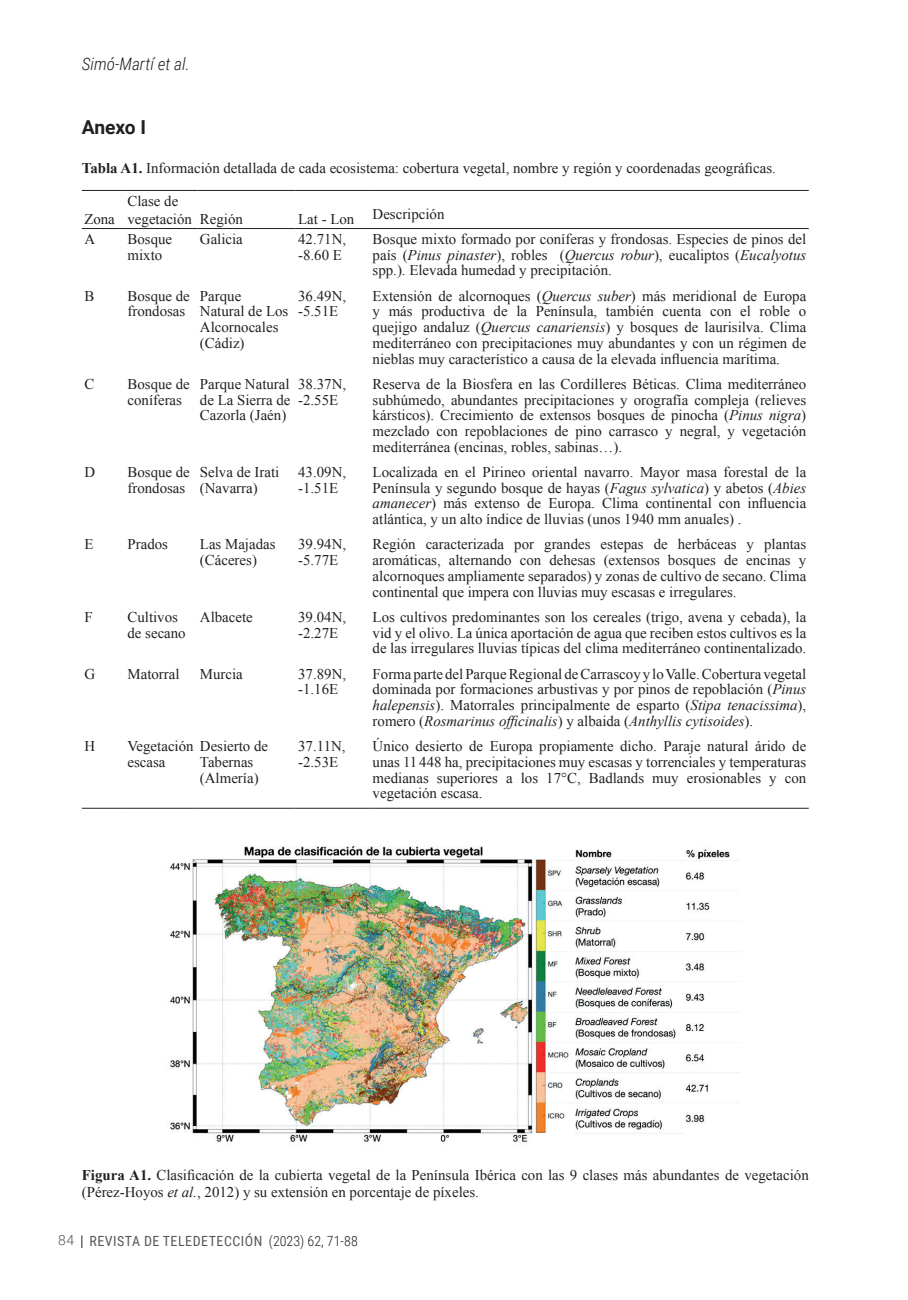
<style>
.page{position:relative;width:908px;height:1300px;background:#fff}
.page>*{position:absolute;margin:0;border:0;box-sizing:border-box;transform-origin:0 0}
.TD_05_TIT_1{font:700 19.25px "Roboto";letter-spacing:-.01em;color:#231f20}
.t1{font:italic 300 17.15px "Roboto Condensed";color:#231f20}
.TD_10_TEXTO_TABLA{font:14.88px/15.8px "Times New Roman";color:#231f20}
.TD_09_PIE_FOTO_es{font:14.88px/17.8px "Times New Roman";color:#231f20}
.TD_TIT_TABLA{font:14.88px "Times New Roman";color:#231f20}
.t2{font:14px "Roboto Condensed";letter-spacing:.035em;color:#57585a}
.t3{font:300 14px "Roboto";color:#57585a}
.s1{font-weight:700}
.s2{font-style:italic}
.s3{font-weight:300;color:#231f20}
</style>
<div class="page">
<svg style="left:81px;top:1235px;width:1px;height:13px"></svg>
<hr style="left:82px;top:190px;width:43px;height:1px;background:#231f20">
<hr style="left:125px;top:190px;width:72px;height:1px;background:#231f20">
<hr style="left:197px;top:190px;width:99px;height:1px;background:#231f20">
<hr style="left:296px;top:190px;width:74px;height:1px;background:#231f20">
<hr style="left:370px;top:190px;width:439px;height:1px;background:#231f20">
<hr style="left:82px;top:228px;width:43px;height:1px;background:#231f20">
<hr style="left:125px;top:228px;width:72px;height:1px;background:#231f20">
<hr style="left:197px;top:228px;width:99px;height:1px;background:#231f20">
<hr style="left:296px;top:228px;width:74px;height:1px;background:#231f20">
<hr style="left:370px;top:228px;width:439px;height:1px;background:#231f20">
<hr style="left:82px;top:808px;width:43px;height:1px;background:#231f20">
<hr style="left:125px;top:808px;width:72px;height:1px;background:#231f20">
<hr style="left:197px;top:808px;width:99px;height:1px;background:#231f20">
<hr style="left:296px;top:808px;width:74px;height:1px;background:#231f20">
<hr style="left:370px;top:808px;width:439px;height:1px;background:#231f20">
<img style="left:170px;top:846px;width:570px;height:296px">
<p class="t1" style="left:82px;top:52px;width:109px">Simó-Martí et al.</p>
<p class="TD_05_TIT_1" style="left:82px;top:114px;width:66px">Anexo I</p>
<p class="TD_TIT_TABLA" style="left:82px;top:158px;width:695px"><span class="s1">Tabla A1.</span> Información detallada de cada ecosistema: cobertura vegetal, nombre y región y coordenadas geográficas.</p>
<p class="TD_10_TEXTO_TABLA" style="left:84px;top:210px;width:32px">Zona</p>
<p class="TD_10_TEXTO_TABLA" style="left:127px;top:192px;width:66px;line-height:17.8px">Clase de vegetación</p>
<p class="TD_10_TEXTO_TABLA" style="left:200px;top:210px;width:44px">Región</p>
<p class="TD_10_TEXTO_TABLA" style="left:298px;top:210px;width:58px">Lat - Lon</p>
<p class="TD_10_TEXTO_TABLA" style="left:373px;top:205px;width:73px">Descripción</p>
<p class="TD_10_TEXTO_TABLA" style="left:84px;top:231px;width:12px">A</p>
<p class="TD_10_TEXTO_TABLA" style="left:127px;top:231px;width:46px">Bosque mixto</p>
<p class="TD_10_TEXTO_TABLA" style="left:200px;top:231px;width:44px">Galicia</p>
<p class="TD_10_TEXTO_TABLA" style="left:298px;top:231px;width:49px">42.71N, -8.60 E</p>
<p class="TD_10_TEXTO_TABLA" style="left:373px;top:231px;width:435px;text-align:justify">Bosque mixto formado por coníferas y frondosas. Especies de pinos del país (<span class="s2">Pinus pinaster</span>), robles (<span class="s2">Quercus robur</span>), eucaliptos (<span class="s2">Eucalyotus </span>spp.). Elevada humedad y precipitación.</p>
<p class="TD_10_TEXTO_TABLA" style="left:84px;top:287px;width:11px">B</p>
<p class="TD_10_TEXTO_TABLA" style="left:127px;top:287px;width:64px">Bosque de frondosas</p>
<p class="TD_10_TEXTO_TABLA" style="left:200px;top:287px;width:90px">Parque<br>Natural de Los<br>Alcornocales (Cádiz)</p>
<p class="TD_10_TEXTO_TABLA" style="left:298px;top:287px;width:49px">36.49N, -5.51E</p>
<p class="TD_10_TEXTO_TABLA" style="left:373px;top:287px;width:435px;text-align:justify">Extensión de alcornoques (<span class="s2">Quercus suber</span>) más meridional de Europa y más productiva de la Península, también cuenta con el roble o quejigo andaluz (<span class="s2">Quercus canariensis</span>) y bosques de laurisilva. Clima mediterráneo con precipitaciones muy abundantes y con un régimen de nieblas muy característico a causa de la elevada influencia marítima.</p>
<p class="TD_10_TEXTO_TABLA" style="left:84px;top:376px;width:11px">C</p>
<p class="TD_10_TEXTO_TABLA" style="left:127px;top:376px;width:64px">Bosque de coníferas</p>
<p class="TD_10_TEXTO_TABLA" style="left:200px;top:376px;width:92px;text-align:justify">Parque Natural de La Sierra de Cazorla (Jaén)</p>
<p class="TD_10_TEXTO_TABLA" style="left:298px;top:376px;width:49px">38.37N, -2.55E</p>
<p class="TD_10_TEXTO_TABLA" style="left:373px;top:376px;width:435px;text-align:justify">Reserva de la Biosfera en las Cordilleres Béticas. Clima mediterráneo subhúmedo, abundantes precipitaciones y orografía compleja (relieves kársticos). Crecimiento de extensos bosques de pinocha (<span class="s2">Pinus nigra</span>) mezclado con repoblaciones de pino carrasco y negral, y vegetación mediterránea (encinas, robles, sabinas…).</p>
<p class="TD_10_TEXTO_TABLA" style="left:84px;top:464px;width:12px">D</p>
<p class="TD_10_TEXTO_TABLA" style="left:127px;top:464px;width:64px">Bosque de frondosas</p>
<p class="TD_10_TEXTO_TABLA" style="left:200px;top:464px;width:81px">Selva de Irati (Navarra)</p>
<p class="TD_10_TEXTO_TABLA" style="left:298px;top:464px;width:49px">43.09N, -1.51E</p>
<p class="TD_10_TEXTO_TABLA" style="left:373px;top:464px;width:435px;text-align:justify">Localizada en el Pirineo oriental navarro. Mayor masa forestal de la Península y segundo bosque de hayas (<span class="s2">Fagus sylvatica</span>) y abetos (<span class="s2">Abies amanecer</span>) más extenso de Europa. Clima continental con influencia atlántica, y un alto índice de lluvias (unos 1940 mm anuales) .</p>
<p class="TD_10_TEXTO_TABLA" style="left:84px;top:536px;width:11px">E</p>
<p class="TD_10_TEXTO_TABLA" style="left:127px;top:536px;width:42px">Prados</p>
<p class="TD_10_TEXTO_TABLA" style="left:200px;top:536px;width:77px">Las Majadas (Cáceres)</p>
<p class="TD_10_TEXTO_TABLA" style="left:298px;top:536px;width:49px">39.94N, -5.77E</p>
<p class="TD_10_TEXTO_TABLA" style="left:373px;top:536px;width:435px;text-align:justify">Región caracterizada por grandes estepas de herbáceas y plantas aromáticas, alternando con dehesas (extensos bosques de encinas y alcornoques ampliamente separados) y zonas de cultivo de secano. Clima continental que impera con lluvias muy escasas e irregulares.</p>
<p class="TD_10_TEXTO_TABLA" style="left:84px;top:609px;width:10px">F</p>
<p class="TD_10_TEXTO_TABLA" style="left:127px;top:609px;width:60px">Cultivos de secano</p>
<p class="TD_10_TEXTO_TABLA" style="left:200px;top:609px;width:54px">Albacete</p>
<p class="TD_10_TEXTO_TABLA" style="left:298px;top:609px;width:49px">39.04N, -2.27E</p>
<p class="TD_10_TEXTO_TABLA" style="left:373px;top:609px;width:435px;text-align:justify">Los cultivos predominantes son los cereales (trigo, avena y cebada), la vid y el olivo. La única aportación de agua que reciben estos cultivos es la de las irregulares lluvias típicas del clima mediterráneo continentalizado.</p>
<p class="TD_10_TEXTO_TABLA" style="left:84px;top:665px;width:12px">G</p>
<p class="TD_10_TEXTO_TABLA" style="left:127px;top:665px;width:54px">Matorral</p>
<p class="TD_10_TEXTO_TABLA" style="left:200px;top:665px;width:44px">Murcia</p>
<p class="TD_10_TEXTO_TABLA" style="left:298px;top:665px;width:49px">37.89N, -1.16E</p>
<p class="TD_10_TEXTO_TABLA" style="left:373px;top:665px;width:435px;text-align:justify">Forma parte del Parque Regional de Carrascoy y lo Valle. Cobertura vegetal dominada por formaciones arbustivas y por pinos de repoblación (<span class="s2">Pinus halepensis</span>). Matorrales principalmente de esparto (<span class="s2">Stipa tenacissima</span>), romero (<span class="s2">Rosmarinus officinalis</span>) y albaida (<span class="s2">Anthyllis cytisoides</span>).</p>
<p class="TD_10_TEXTO_TABLA" style="left:84px;top:738px;width:12px">H</p>
<p class="TD_10_TEXTO_TABLA" style="left:127px;top:738px;width:142px">Vegetación Desierto de escasa</p>
<p class="TD_10_TEXTO_TABLA" style="left:298px;top:738px;width:49px">37.11N, -2.53E</p>
<p class="TD_10_TEXTO_TABLA" style="left:373px;top:738px;width:435px;text-align:justify">Único desierto de Europa propiamente dicho. Paraje natural árido de unas 11448 ha, precipitaciones muy escasas y torrenciales y temperaturas medianas superiores a los 17°C, Badlands muy erosionables y con vegetación escasa.</p>
<p class="TD_10_TEXTO_TABLA" style="left:200px;top:754px;width:60px">Tabernas (Almería)</p>
<p class="TD_09_PIE_FOTO_es" style="left:82px;top:1165px;width:728px"><span class="s1">Figura A1.</span> Clasificación de la cubierta vegetal de la Península Ibérica con las 9 clases más abundantes de vegetación (Pérez-Hoyos <span class="s2">et al.</span>, 2012) y su extensión en porcentaje de píxeles.</p>
<p class="t3" style="left:58px;top:1230px;width:18px">84</p>
<p class="t2" style="left:90px;top:1231px;width:270px">REVISTA DE TELEDETECCIÓN <span class="s3">(2023) 62, 71-88</span></p>
</div>
